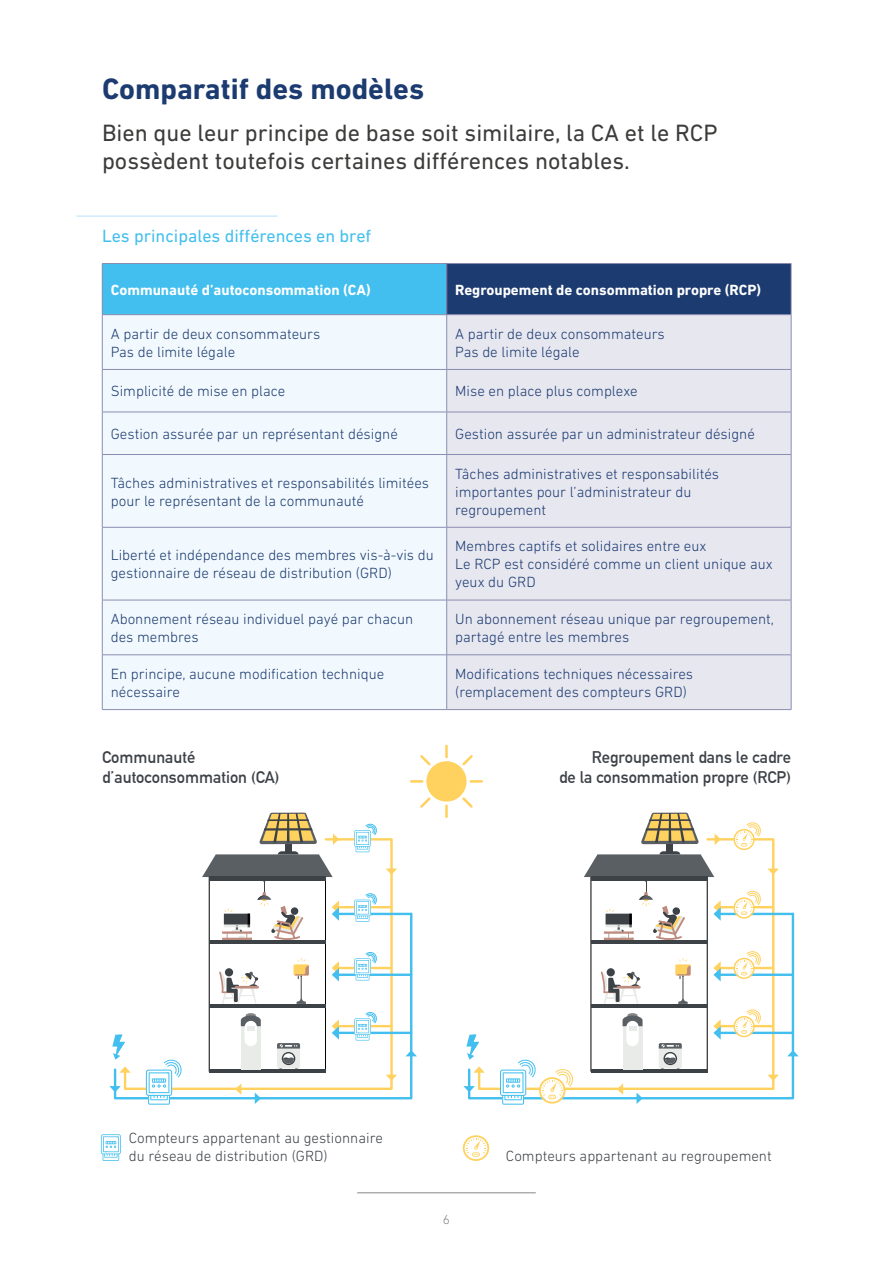
<style>
.page{position:relative;width:893px;height:1263px;background:#fff}
.page>*{position:absolute;margin:0;border:0;box-sizing:border-box;transform-origin:0 0}
.titre_1{font:700 30px "DIN Next LT Pro";color:#1c3b70}
.titre_2{font:24px/28.8px "DIN Next LT Pro";color:#3c3c3b}
.titre_3{font:18px "DIN Next LT Pro";color:#42bfef}
.t1{font:700 16.5px/19.8px "DIN Alternate";color:#3d4247;text-align:right}
.txt_courant{font:300 15px/18px "DIN Next LT Pro";color:#1c3b70}
.t2{font:300 15px/18px "DIN Next LT Pro";color:#3d4247}
.txt_courant-2{font:700 15px "DIN Next LT Pro";color:#fff}
.t3{font:300 13.5px "DIN Next LT Pro";color:#878787}
</style>
<div class="page">
<hr style="left:357px;top:1192px;width:179px;height:1px;background:#878787">
<hr style="left:77px;top:216px;width:201px;height:1px;background:#b6e1f9">
<div style="left:102px;top:264px;width:345px;height:51px;background:#42bfef"></div>
<div style="left:447px;top:264px;width:344px;height:51px;background:#1c3b70"></div>
<div style="left:103px;top:315px;width:343px;height:394px;background:#f2f9fe"></div>
<div style="left:447px;top:315px;width:344px;height:394px;background:#e7e7f0"></div>
<hr style="left:102px;top:263px;width:345px;height:1px;background:#8b8db0">
<hr style="left:102px;top:264px;width:1px;height:50px;background:#8b8db0">
<hr style="left:447px;top:263px;width:344px;height:1px;background:#8b8db0">
<hr style="left:446px;top:264px;width:1px;height:50px;background:#8b8db0">
<hr style="left:791px;top:264px;width:1px;height:50px;background:#8b8db0">
<hr style="left:102px;top:314px;width:345px;height:1px;background:#8b8db0">
<hr style="left:102px;top:315px;width:1px;height:54px;background:#8b8db0">
<hr style="left:447px;top:314px;width:344px;height:1px;background:#8b8db0">
<hr style="left:446px;top:315px;width:1px;height:54px;background:#8b8db0">
<hr style="left:791px;top:315px;width:1px;height:54px;background:#8b8db0">
<hr style="left:102px;top:369px;width:345px;height:1px;background:#8b8db0">
<hr style="left:102px;top:370px;width:1px;height:42px;background:#8b8db0">
<hr style="left:447px;top:369px;width:344px;height:1px;background:#8b8db0">
<hr style="left:446px;top:370px;width:1px;height:42px;background:#8b8db0">
<hr style="left:791px;top:370px;width:1px;height:42px;background:#8b8db0">
<hr style="left:102px;top:412px;width:345px;height:1px;background:#8b8db0">
<hr style="left:102px;top:412px;width:1px;height:42px;background:#8b8db0">
<hr style="left:447px;top:412px;width:344px;height:1px;background:#8b8db0">
<hr style="left:446px;top:412px;width:1px;height:42px;background:#8b8db0">
<hr style="left:791px;top:412px;width:1px;height:42px;background:#8b8db0">
<hr style="left:102px;top:454px;width:345px;height:1px;background:#8b8db0">
<hr style="left:102px;top:455px;width:1px;height:72px;background:#8b8db0">
<hr style="left:447px;top:454px;width:344px;height:1px;background:#8b8db0">
<hr style="left:446px;top:455px;width:1px;height:72px;background:#8b8db0">
<hr style="left:791px;top:455px;width:1px;height:72px;background:#8b8db0">
<hr style="left:102px;top:527px;width:345px;height:1px;background:#8b8db0">
<hr style="left:102px;top:527px;width:1px;height:73px;background:#8b8db0">
<hr style="left:447px;top:527px;width:344px;height:1px;background:#8b8db0">
<hr style="left:446px;top:527px;width:1px;height:73px;background:#8b8db0">
<hr style="left:791px;top:527px;width:1px;height:73px;background:#8b8db0">
<hr style="left:102px;top:600px;width:345px;height:1px;background:#8b8db0">
<hr style="left:102px;top:600px;width:1px;height:55px;background:#8b8db0">
<hr style="left:447px;top:600px;width:344px;height:1px;background:#8b8db0">
<hr style="left:446px;top:600px;width:1px;height:55px;background:#8b8db0">
<hr style="left:791px;top:600px;width:1px;height:55px;background:#8b8db0">
<hr style="left:102px;top:654px;width:345px;height:1px;background:#8b8db0">
<hr style="left:102px;top:655px;width:1px;height:54px;background:#8b8db0">
<hr style="left:447px;top:654px;width:344px;height:1px;background:#8b8db0">
<hr style="left:446px;top:655px;width:1px;height:54px;background:#8b8db0">
<hr style="left:791px;top:655px;width:1px;height:54px;background:#8b8db0">
<hr style="left:102px;top:709px;width:345px;height:1px;background:#8b8db0">
<hr style="left:447px;top:709px;width:344px;height:1px;background:#8b8db0">
<svg style="left:101px;top:1134px;width:20px;height:27px"></svg>
<svg style="left:463px;top:1135px;width:26px;height:26px"></svg>
<svg style="left:261px;top:813px;width:54px;height:24px"></svg>
<svg style="left:113px;top:912px;width:301px;height:189px"></svg>
<svg style="left:112px;top:1035px;width:11px;height:25px"></svg>
<svg style="left:123px;top:837px;width:271px;height:254px"></svg>
<svg style="left:146px;top:1058px;width:36px;height:47px"></svg>
<hr style="left:338px;top:1032px;width:73px;height:2px;background:#42bfef">
<svg style="left:332px;top:1019px;width:7px;height:20px"></svg>
<hr style="left:338px;top:973px;width:73px;height:3px;background:#42bfef">
<svg style="left:332px;top:961px;width:7px;height:20px"></svg>
<svg style="left:109px;top:1086px;width:12px;height:6px"></svg>
<svg style="left:255px;top:1092px;width:6px;height:12px"></svg>
<svg style="left:406px;top:1050px;width:11px;height:6px"></svg>
<svg style="left:119px;top:1066px;width:12px;height:7px"></svg>
<svg style="left:235px;top:1083px;width:6px;height:12px"></svg>
<svg style="left:386px;top:1075px;width:11px;height:6px"></svg>
<svg style="left:386px;top:868px;width:11px;height:7px"></svg>
<svg style="left:333px;top:833px;width:6px;height:12px"></svg>
<svg style="left:354px;top:1011px;width:23px;height:29px"></svg>
<svg style="left:354px;top:951px;width:23px;height:29px"></svg>
<hr style="left:338px;top:906px;width:53px;height:2px;background:#ffd15e">
<hr style="left:338px;top:913px;width:73px;height:2px;background:#42bfef">
<svg style="left:202px;top:851px;width:137px;height:89px"></svg>
<svg style="left:354px;top:892px;width:23px;height:30px"></svg>
<svg style="left:354px;top:823px;width:23px;height:29px"></svg>
<svg style="left:643px;top:813px;width:54px;height:24px"></svg>
<svg style="left:468px;top:912px;width:327px;height:188px"></svg>
<svg style="left:466px;top:1035px;width:11px;height:25px"></svg>
<svg style="left:477px;top:837px;width:299px;height:254px"></svg>
<hr style="left:719px;top:1032px;width:74px;height:2px;background:#42bfef">
<svg style="left:713px;top:1019px;width:8px;height:20px"></svg>
<hr style="left:719px;top:973px;width:74px;height:3px;background:#42bfef">
<svg style="left:713px;top:961px;width:8px;height:20px"></svg>
<svg style="left:463px;top:1086px;width:12px;height:6px"></svg>
<svg style="left:636px;top:1092px;width:7px;height:12px"></svg>
<svg style="left:787px;top:1050px;width:12px;height:6px"></svg>
<svg style="left:473px;top:1066px;width:12px;height:7px"></svg>
<svg style="left:617px;top:1083px;width:6px;height:12px"></svg>
<svg style="left:767px;top:1075px;width:12px;height:6px"></svg>
<svg style="left:767px;top:868px;width:12px;height:7px"></svg>
<svg style="left:715px;top:834px;width:6px;height:11px"></svg>
<hr style="left:719px;top:906px;width:54px;height:2px;background:#ffd15e">
<hr style="left:719px;top:913px;width:74px;height:2px;background:#42bfef">
<svg style="left:584px;top:851px;width:137px;height:89px"></svg>
<svg style="left:500px;top:1058px;width:73px;height:47px"></svg>
<svg style="left:733px;top:1008px;width:28px;height:29px"></svg>
<svg style="left:733px;top:950px;width:28px;height:29px"></svg>
<svg style="left:733px;top:889px;width:28px;height:29px"></svg>
<svg style="left:733px;top:822px;width:28px;height:28px"></svg>
<div style="left:426px;top:761px;width:41px;height:40px;background:#ffd15e;border-radius:50%"></div>
<svg style="left:445px;top:745px;width:3px;height:13px"></svg>
<hr style="left:445px;top:804px;width:3px;height:14px;background:#ffd15e">
<svg style="left:462px;top:755px;width:11px;height:10px"></svg>
<svg style="left:420px;top:797px;width:11px;height:11px"></svg>
<svg style="left:470px;top:780px;width:13px;height:3px"></svg>
<svg style="left:410px;top:780px;width:13px;height:3px"></svg>
<svg style="left:420px;top:755px;width:11px;height:10px"></svg>
<svg style="left:462px;top:797px;width:11px;height:11px"></svg>
<p class="titre_1" style="left:102px;top:71px;width:324px">Comparatif des modèles</p>
<p class="titre_2" style="left:102px;top:118px;width:617px">Bien que leur principe de base soit similaire, la CA et le RCP possèdent toutefois certaines différences notables.</p>
<p class="titre_3" style="left:102px;top:226px;width:271px">Les principales différences en bref</p>
<p class="txt_courant-2" style="left:111px;top:281px;width:262px">Communauté d’autoconsommation (CA)</p>
<p class="txt_courant-2" style="left:455px;top:281px;width:307px">Regroupement de consommation propre (RCP)</p>
<p class="txt_courant" style="left:111px;top:324px;width:211px">A partir de deux consommateurs<br>Pas de limite légale</p>
<p class="txt_courant" style="left:455px;top:324px;width:211px">A partir de deux consommateurs<br>Pas de limite légale</p>
<p class="txt_courant" style="left:111px;top:382px;width:176px">Simplicité de mise en place</p>
<p class="txt_courant" style="left:455px;top:382px;width:184px">Mise en place plus complexe</p>
<p class="txt_courant" style="left:111px;top:425px;width:289px">Gestion assurée par un représentant désigné</p>
<p class="txt_courant" style="left:455px;top:425px;width:301px">Gestion assurée par un administrateur désigné</p>
<p class="txt_courant" style="left:111px;top:473px;width:320px">Tâches administratives et responsabilités limitées pour le représentant de la communauté</p>
<p class="txt_courant" style="left:455px;top:464px;width:265px">Tâches administratives et responsabilités importantes pour l’administrateur du regroupement</p>
<p class="txt_courant" style="left:111px;top:546px;width:325px">Liberté et indépendance des membres vis-à-vis du gestionnaire de réseau de distribution (GRD)</p>
<p class="txt_courant" style="left:455px;top:537px;width:319px">Membres captifs et solidaires entre eux<br>Le RCP est considéré comme un client unique aux yeux du GRD</p>
<p class="txt_courant" style="left:111px;top:610px;width:304px">Abonnement réseau individuel payé par chacun des membres</p>
<p class="txt_courant" style="left:455px;top:610px;width:320px">Un abonnement réseau unique par regroupement, partagé entre les membres</p>
<p class="txt_courant" style="left:111px;top:664px;width:275px">En principe, aucune modification technique nécessaire</p>
<p class="txt_courant" style="left:455px;top:664px;width:239px">Modifications techniques nécessaires (remplacement des compteurs GRD)</p>
<p class="t1" style="left:102px;top:746px;width:95px">Communauté</p>
<p class="t1" style="left:102px;top:766px;width:179px">d’autoconsommation (CA)</p>
<p class="t1" style="left:559px;top:746px;width:233px">Regroupement dans le cadre<br>de la consommation propre (RCP)</p>
<p class="t2" style="left:129px;top:1129px;width:255px">Compteurs appartenant au gestionnaire du réseau de distribution (GRD)</p>
<p class="t3" style="left:443px;top:1212px;width:9px">6</p>
<p class="t2" style="left:506px;top:1147px;width:267px">Compteurs appartenant au regroupement</p>
</div>
